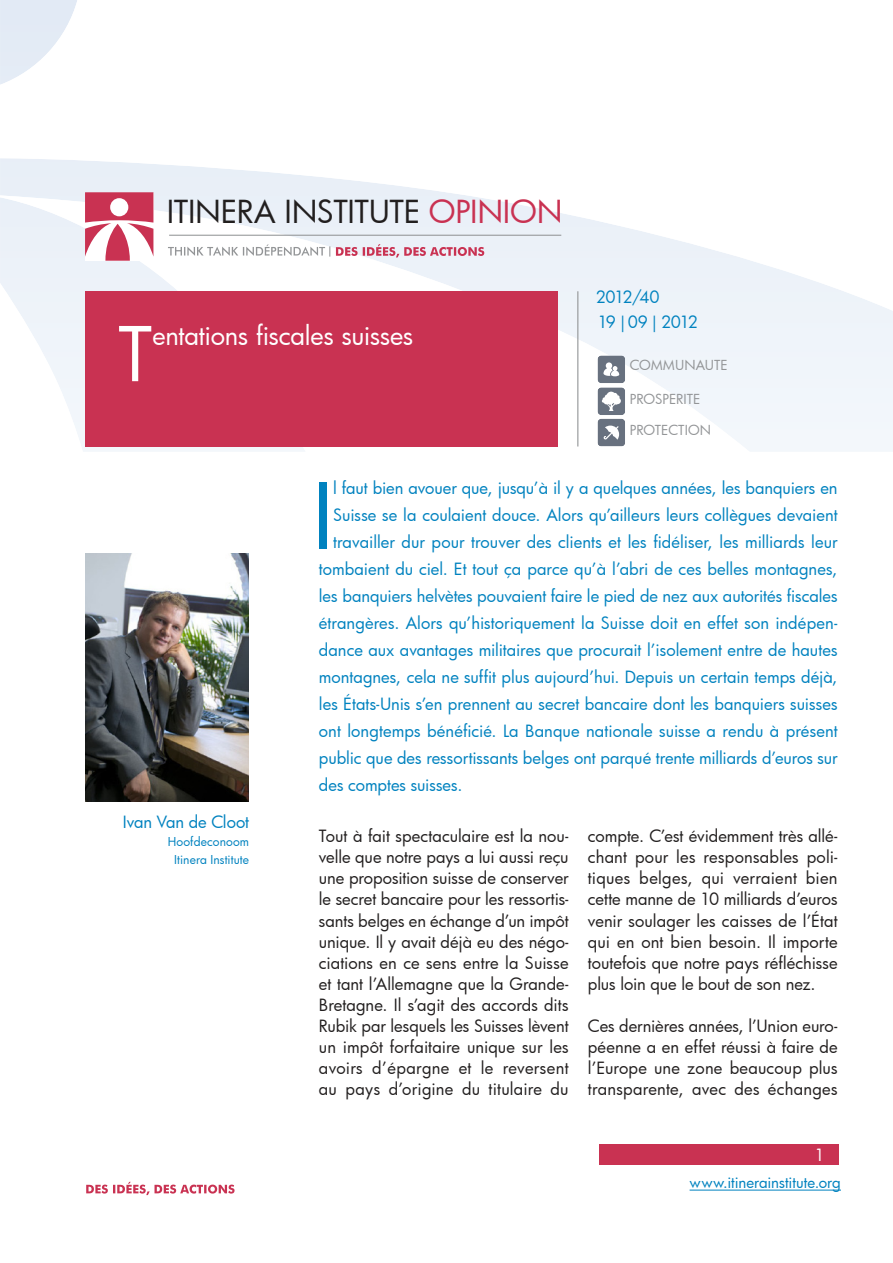
<style>
.page{position:relative;width:893px;height:1263px;background:#fff}
.page>*{position:absolute;margin:0;border:0;box-sizing:border-box;transform-origin:0 0}
.t1{font:88.2px "Futura";color:#0082bf}
.t2{font:73.2px "Futura";color:#fff}
.t3{font:31.05px "Futura";letter-spacing:-.015em;color:#221f1f}
.t4{font:25.5px "Futura";letter-spacing:-.01em;color:#fff}
.t5{font:16.5px/21px "Futura";letter-spacing:.01em;color:#221f1f;text-align:justify}
.t6{font:16.5px "Futura";color:#0082bf}
.t7{font:16.5px "Futura";color:#fff}
.t8{font:15px "Futura";color:#0082bf}
.t9{font:13.5px "Futura";color:#939597}
.t10{font:12px/18px "Futura";letter-spacing:.01em;color:#0082bf;text-align:center}
.s1{color:#c93252}
.s2{font-family:"Myriad Pro"}
</style>
<div class="page">
<div style="left:599px;top:1144px;width:240px;height:21px;background:#c93252"></div>
<hr style="left:690px;top:1189px;width:151px;height:1px;background:#0082bf">
<svg style="left:86px;top:1182px;width:149px;height:13px"></svg>
<img style="left:0;top:1px;width:893px;height:450px">
<div style="left:85px;top:292px;width:473px;height:155px;background:#c93252"></div>
<hr style="left:577px;top:291px;width:1px;height:155px;background:#939597">
<svg style="left:85px;top:192px;width:68px;height:69px"></svg>
<hr style="left:169px;top:235px;width:392px;height:1px;background:#939597">
<img style="left:597px;top:355px;width:28px;height:28px">
<svg style="left:603px;top:362px;width:16px;height:14px"></svg>
<img style="left:597px;top:419px;width:28px;height:27px">
<svg style="left:604px;top:426px;width:15px;height:14px"></svg>
<img style="left:597px;top:387px;width:28px;height:28px">
<svg style="left:602px;top:392px;width:19px;height:19px"></svg>
<svg style="left:168px;top:244px;width:162px;height:13px"></svg>
<svg style="left:336px;top:244px;width:148px;height:13px;background:#dfafbe"></svg>
<img style="left:85px;top:554px;width:164px;height:247px">
<h3 class="t3" style="left:167px;top:197px;width:397px">ITINERA INSTITUTE <span class="s1">OPINION</span></h3>
<h2 class="t2" style="left:118px;top:320px;width:36px">T</h2>
<h3 class="t4" style="left:152px;top:318px;width:263px">entations fiscales suisses</h3>
<p class="t6" style="left:596px;top:290px;width:65px">2012/40</p>
<p class="t6" style="left:597px;top:315px;width:102px">19 <span class="s2">|</span> 09 <span class="s2">|</span> 2012</p>
<p class="t9" style="left:630px;top:358px;width:99px">COMMUNAUTE</p>
<p class="t9" style="left:630px;top:393px;width:72px">PROSPERITE</p>
<p class="t9" style="left:630px;top:424px;width:83px">PROTECTION</p>
<h1 class="t1" style="left:312px;top:475px;width:23px">I</h1>
<p class="t6" style="left:333px;top:477px;width:506px">l faut bien avouer que, jusqu’à il y a quelques années, les banquiers en</p>
<p class="t6" style="left:333px;top:504px;width:506px">Suisse se la coulaient douce. Alors qu’ailleurs leurs collègues devaient</p>
<p class="t6" style="left:333px;top:531px;width:506px">travailler dur pour trouver des clients et les fidéliser, les milliards leur</p>
<p class="t6" style="left:319px;top:558px;width:520px">tombaient du ciel. Et tout ça parce qu’à l’abri de ces belles montagnes,</p>
<p class="t6" style="left:319px;top:585px;width:520px">les banquiers helvètes pouvaient faire le pied de nez aux autorités fiscales</p>
<p class="t6" style="left:319px;top:612px;width:520px">étrangères. Alors qu’historiquement la Suisse doit en effet son indépen-</p>
<p class="t6" style="left:319px;top:639px;width:520px">dance aux avantages militaires que procurait l’isolement entre de hautes</p>
<p class="t6" style="left:319px;top:666px;width:520px">montagnes, cela ne suffit plus aujourd’hui. Depuis un certain temps déjà,</p>
<p class="t6" style="left:319px;top:693px;width:520px">les États-Unis s’en prennent au secret bancaire dont les banquiers suisses</p>
<p class="t6" style="left:319px;top:720px;width:520px">ont longtemps bénéficié. La Banque nationale suisse a rendu à présent</p>
<p class="t6" style="left:319px;top:747px;width:520px">public que des ressortissants belges ont parqué trente milliards d’euros sur</p>
<p class="t6" style="left:319px;top:774px;width:145px">des comptes suisses.</p>
<p class="t6" style="left:123px;top:811px;width:128px">Ivan Van de Cloot</p>
<p class="t10" style="left:168px;top:832px;width:83px">Hoofdeconoom<br>Itinera Institute</p>
<p class="t5" style="left:319px;top:825px;width:251px">Tout à fait spectaculaire est la nou&shy;velle que notre pays a lui aussi reçu une proposition suisse de conserver le secret bancaire pour les ressortis&shy;sants belges en échange d’un impôt unique. Il y avait déjà eu des négo&shy;ciations en ce sens entre la Suisse et tant l’Allemagne que la Grande-Bretagne. Il s’agit des accords dits Rubik par lesquels les Suisses lèvent un impôt forfaitaire unique sur les avoirs d’épargne et le reversent au pays d’origine du titulaire du</p>
<p class="t5" style="left:588px;top:825px;width:251px">compte. C’est évidemment très allé&shy;chant pour les responsables poli&shy;tiques belges, qui verraient bien cette manne de 10 milliards d’euros venir soulager les caisses de l’État qui en ont bien besoin. Il importe toutefois que notre pays réfléchisse plus loin que le bout de son nez.</p>
<p class="t5" style="left:588px;top:1014px;width:251px">Ces dernières années, l’Union euro&shy;péenne a en effet réussi à faire de l’Europe une zone beaucoup plus transparente, avec des échanges</p>
<p class="t7" style="left:814px;top:1147px;width:12px">1</p>
<p class="t8" style="left:690px;top:1175px;width:153px">www.itinerainstitute.org</p>
</div>
